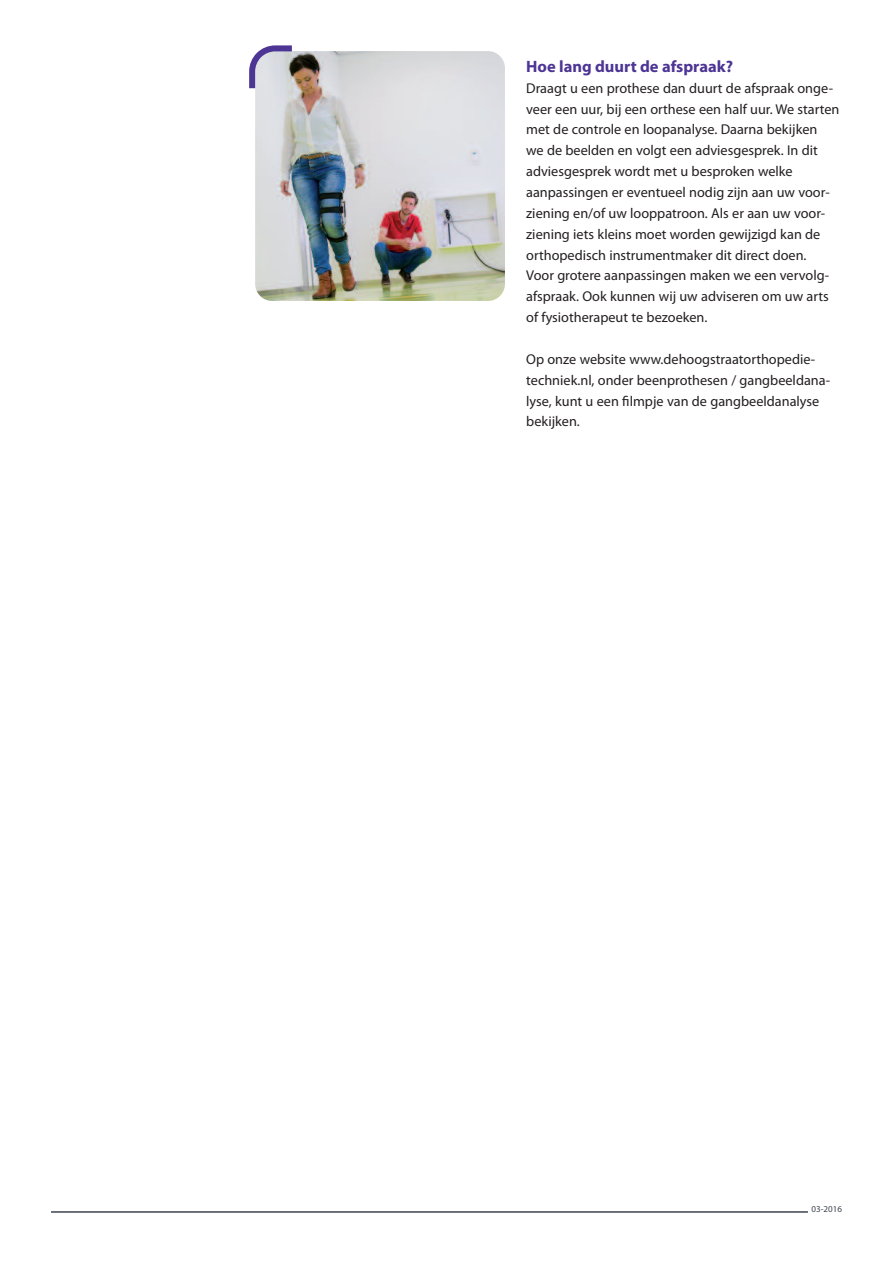
<style>
.page{position:relative;width:893px;height:1263px;background:#fff}
.page>*{position:absolute;margin:0;border:0;box-sizing:border-box;transform-origin:0 0}
.t1{font:700 16.5px "Myriad Pro";color:#4d3595}
.t2{font:14.25px/20.9px "Myriad Pro";color:#231f20}
.t3{font:9px "Myriad Pro";color:#3e444f}
</style>
<div class="page">
<img style="left:255px;top:51px;width:250px;height:250px;border-radius:17px">
<svg style="left:249px;top:45px;width:49px;height:49px;background:#bab6c8"></svg>
<hr style="left:51px;top:1211px;width:757px;height:2px;background:#3e444f">
<p class="t1" style="left:526px;top:60px;width:208px">Hoe lang duurt de afspraak?</p>
<p class="t2" style="left:526px;top:79px;width:315px">Draagt u een prothese dan duurt de afspraak onge&shy;veer een uur, bij een orthese een half uur. We starten met de controle en loopanalyse. Daarna bekijken<br>we de beelden en volgt een adviesgesprek. In dit adviesgesprek wordt met u besproken welke aanpassingen er eventueel nodig zijn aan uw voor&shy;ziening en/of uw looppatroon. Als er aan uw voor&shy;ziening iets kleins moet worden gewijzigd kan de orthopedisch instrumentmaker dit direct doen.<br>Voor grotere aanpassingen maken we een vervolg&shy;afspraak. Ook kunnen wij uw adviseren om uw arts of fysiotherapeut te bezoeken.</p>
<p class="t2" style="left:526px;top:350px;width:305px">Op onze website www.dehoogstraatorthopedie&shy;techniek.nl, onder beenprothesen / gangbeeldana&shy;lyse, kunt u een filmpje van de gangbeeldanalyse bekijken.</p>
<p class="t3" style="left:811px;top:1205px;width:32px">03-2016</p>
</div>
